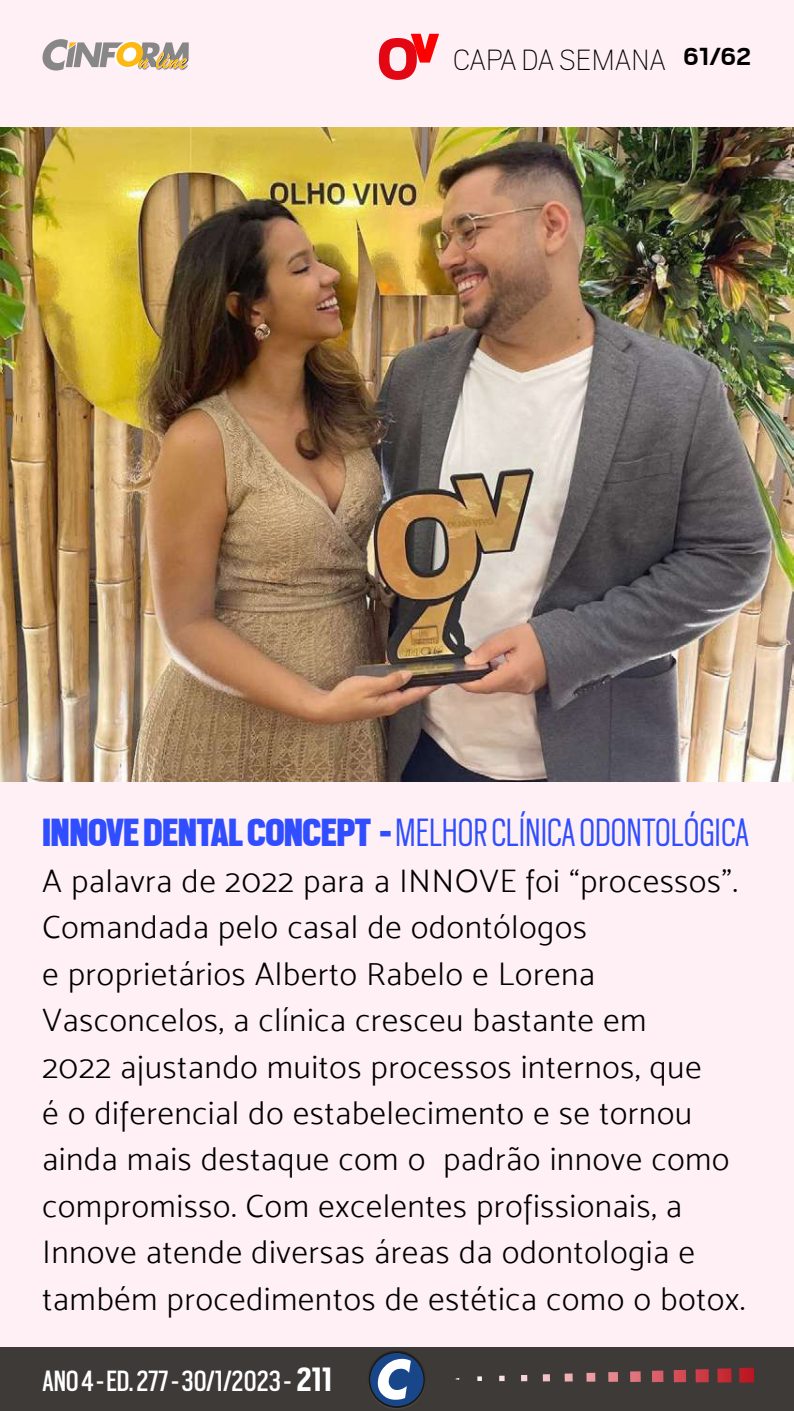
<style>
.page{position:relative;width:794px;height:1411px;background:#fff}
.page>*{position:absolute;margin:0;border:0;box-sizing:border-box;transform-origin:0 0}
.t1{font:300 43.75px "Scout Cond";color:#304eff}
.t2{font:32.5px/46.4px "Mosk Light 300";letter-spacing:.03em;color:#000}
.t3{font:32.5px "Scout Cond";color:#fff}
.t4{font:100 32.5px "Scout";color:#000}
.s1{font-weight:900}
.s2{font-weight:700;font-size:37.5px}
</style>
<div class="page">
<div style="left:0;top:0;width:794px;height:1410px;background:#fff0f5"></div>
<svg style="left:43px;top:39px;width:146px;height:31px"></svg>
<div style="left:0;top:1347px;width:794px;height:63px;background:#3e3a37"></div>
<img style="left:739px;top:1367px;width:15px;height:15px">
<img style="left:717px;top:1368px;width:14px;height:14px">
<img style="left:695px;top:1369px;width:14px;height:13px">
<svg style="left:674px;top:1369px;width:12px;height:13px"></svg>
<svg style="left:652px;top:1370px;width:11px;height:11px"></svg>
<svg style="left:630px;top:1371px;width:11px;height:10px"></svg>
<svg style="left:608px;top:1372px;width:10px;height:9px"></svg>
<svg style="left:586px;top:1372px;width:9px;height:9px"></svg>
<svg style="left:564px;top:1373px;width:8px;height:8px"></svg>
<svg style="left:543px;top:1374px;width:7px;height:7px"></svg>
<svg style="left:521px;top:1375px;width:6px;height:6px"></svg>
<svg style="left:499px;top:1375px;width:5px;height:5px"></svg>
<svg style="left:477px;top:1376px;width:5px;height:4px"></svg>
<svg style="left:367px;top:1350px;width:59px;height:59px"></svg>
<svg style="left:369px;top:1351px;width:56px;height:56px"></svg>
<div style="left:370px;top:1352px;width:53px;height:53px;background:#194689;border-radius:50%"></div>
<svg style="left:377px;top:1358px;width:34px;height:41px"></svg>
<svg style="left:379px;top:34px;width:60px;height:46px"></svg>
<img style="left:0;top:128px;width:794px;height:653px">
<p class="t4" style="left:453px;top:39px;width:300px">CAPA DA SEMANA <sup>61/62</sup></p>
<h1 class="t1" style="left:43px;top:803px;width:708px"><span class="s1">INNOVE DENTAL CONCEPT -</span> MELHOR CLÍNICA ODONTOLÓGICA</h1>
<p class="t2" style="left:43px;top:857px;width:704px">A palavra de 2022 para a INNOVE foi “processos”.<br>Comandada pelo casal de odontólogos<br>e proprietários Alberto Rabelo e Lorena Vasconcelos, a clínica cresceu bastante em<br>2022 ajustando muitos processos internos, que<br>é o diferencial do estabelecimento e se tornou ainda mais destaque com o padrão innove como compromisso. Com excelentes profissionais, a Innove atende diversas áreas da odontologia e também procedimentos de estética como o botox.</p>
<p class="t3" style="left:43px;top:1359px;width:292px">ANO 4 - ED. 277 - 30/1/2023 - <span class="s2">211</span></p>
</div>
